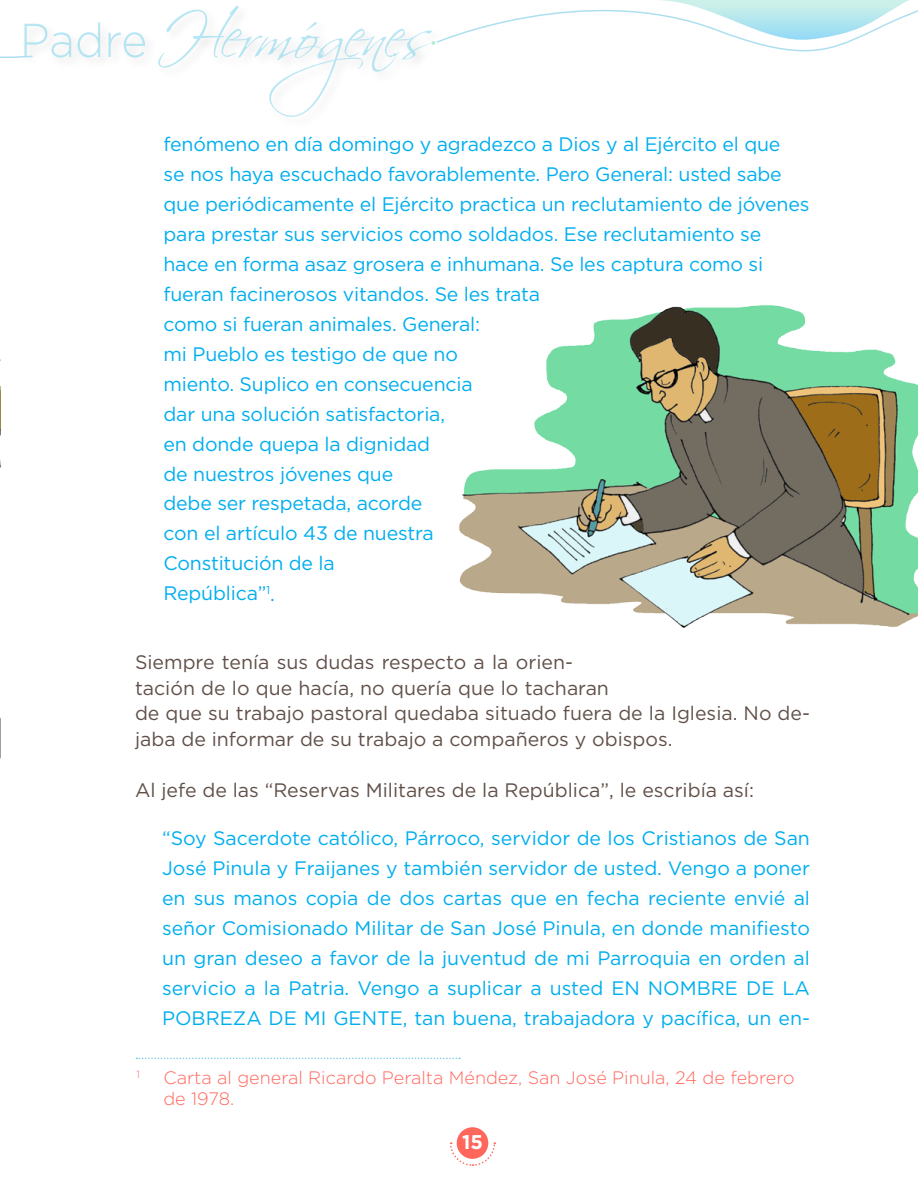
<style>
.page{position:relative;width:918px;height:1188px;background:#fff}
.page>*{position:absolute;margin:0;border:0;box-sizing:border-box;transform-origin:0 0}
.t1{font:700 19.8px "Gotham";color:#fff}
.t2{font:19.5px/30px "Gotham";letter-spacing:-.01em;color:#00aeef}
.t3{font:19.5px/25.5px "Gotham";color:#605049}
.t4{font:300 18px/21.6px "Gotham";color:#ff675d}
.t5{font:300 10.5px "Gotham";color:#ff675d}
</style>
<div class="page">
<svg style="left:38px;top:6px;width:393px;height:111px"></svg>
<svg style="left:0;top:23px;width:38px;height:35px"></svg>
<div style="left:457px;top:1127px;width:31px;height:32px;background:#ff675d;border-radius:50%"></div>
<svg style="left:450px;top:1142px;width:46px;height:24px"></svg>
<svg style="left:431px;top:0;width:487px;height:52px"></svg>
<img style="left:0;top:359px;width:1px;height:110px">
<img style="left:0;top:717px;width:1px;height:42px">
<img style="left:459px;top:305px;width:459px;height:323px">
<svg style="left:136px;top:1058px;width:324px;height:1px"></svg>
<p class="t2" style="left:164px;top:128px;width:648px">fenómeno en día domingo y agradezco a Dios y al Ejército el que<br>se nos haya escuchado favorablemente. Pero General: usted sabe que periódicamente el Ejército practica un reclutamiento de jóvenes para prestar sus servicios como soldados. Ese reclutamiento se hace en forma asaz grosera e inhumana. Se les captura como si fueran facinerosos vitandos. Se les trata<br>como si fueran animales. General:<br>mi Pueblo es testigo de que no<br>miento. Suplico en consecuencia<br>dar una solución satisfactoria,<br>en donde quepa la dignidad<br>de nuestros jóvenes que<br>debe ser respetada, acorde<br>con el artículo 43 de nuestra<br>Constitución de la<br>República”<sup>1</sup>.</p>
<p class="t3" style="left:135px;top:649px;width:677px">Siempre tenía sus dudas respecto a la orien-<br>tación de lo que hacía, no quería que lo tacharan<br>de que su trabajo pastoral quedaba situado fuera de la Iglesia. No de&shy;jaba de informar de su trabajo a compañeros y obispos.</p>
<p class="t3" style="left:135px;top:777px;width:621px">Al jefe de las “Reservas Militares de la República”, le escribía así:</p>
<p class="t2" style="left:162px;top:822px;width:650px;text-align:justify">“Soy Sacerdote católico, Párroco, servidor de los Cristianos de San José Pinula y Fraijanes y también servidor de usted. Vengo a poner en sus manos copia de dos cartas que en fecha reciente envié al señor Comisionado Militar de San José Pinula, en donde manifiesto un gran deseo a favor de la juventud de mi Parroquia en orden al servicio a la Patria. Vengo a suplicar a usted EN NOMBRE DE LA POBREZA DE MI GENTE, tan buena, trabajadora y pacífica, un en-</p>
<p class="t5" style="left:136px;top:1067px;width:5px">1</p>
<p class="t4" style="left:163px;top:1066px;width:633px">Carta al general Ricardo Peralta Méndez, San José Pinula, 24 de febrero de 1978.</p>
<p class="t1" style="left:462px;top:1129px;width:22px">15</p>
</div>
